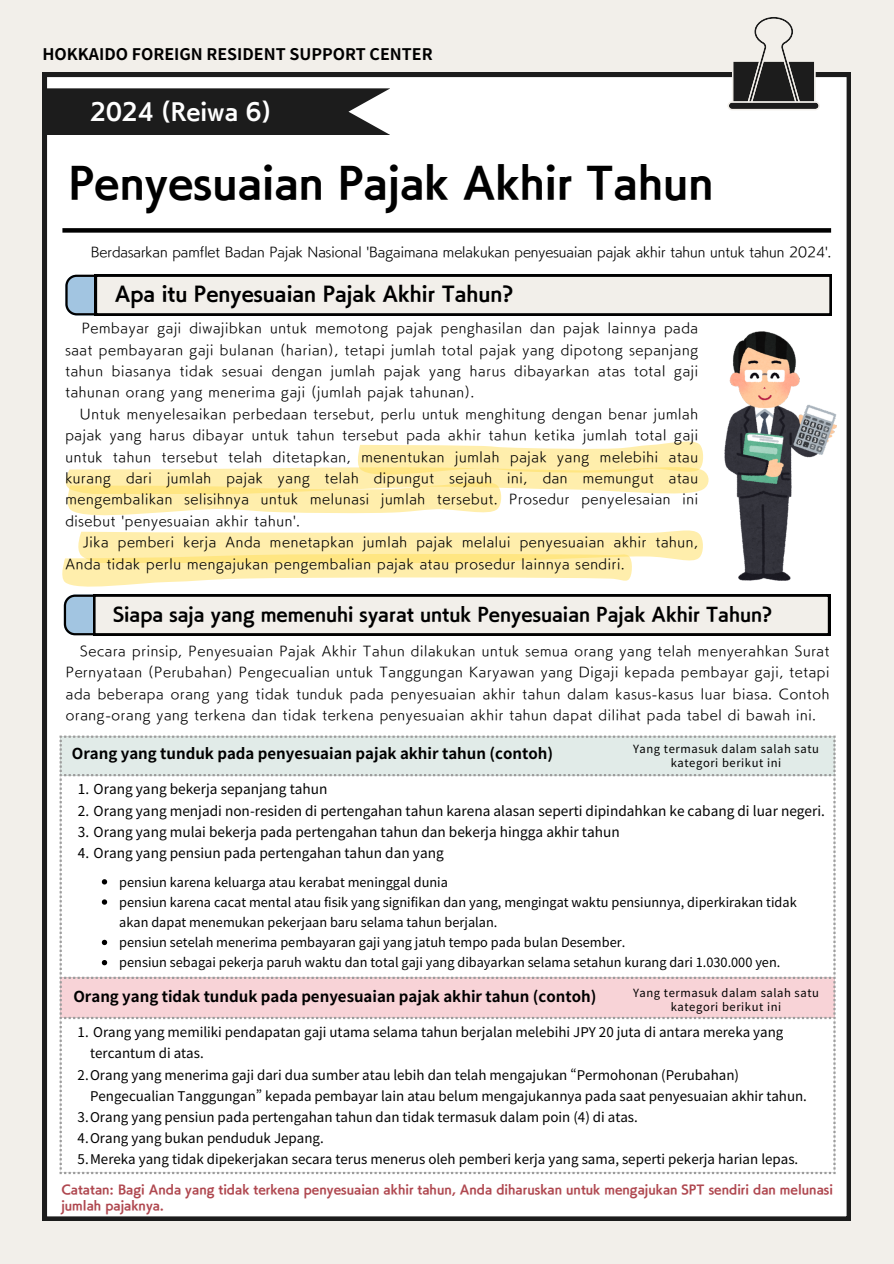
<style>
.page{position:relative;width:894px;height:1264px;background:#fff}
.page>*{position:absolute;margin:0;border:0;box-sizing:border-box;transform-origin:0 0}
.t1{font:40.8px "UD Kakugo Small Pr 6 N B";color:#000}
.t2{font:22.5px "UD Kakugo Small Pr 6 N B";color:#fff}
.t3{font:19.5px "UD Kakugo Small Pr 6 N B";color:#000}
.t4{font:18px "UD Kakugo Small Pr 6 N B";color:#000}
.t5{font:700 16.05px "Noto Sans JP";color:#000}
.t6{font:700 15px "Noto Sans JP";color:#000}
.t7{font:13.65px "Noto Sans JP";color:#000}
.t8{font:13.5px/21.3px "Canva UD Kakugo Small Pr 6 N R";letter-spacing:.05em;color:#000;text-align:justify}
.t9{font:13.5px "Canva UD Kakugo Small Pr 6 N R";color:#000}
.t10{font:13.35px/21.1px "Noto Sans JP";color:#000}
.t11{font:12.75px/20.2px "Noto Sans JP";color:#000}
.t12{font:12px/16px "UD Kakugo Small Pr 6 N B";color:#af474f}
.t13{font:11.25px/14.1px "Noto Sans JP";letter-spacing:.05em;color:#000;text-align:center}
</style>
<div class="page">
<div style="left:0;top:0;width:893px;height:1263px;background:#f2efea"></div>
<div style="left:43px;top:73px;width:807px;height:1147px;background:#fff"></div>
<svg style="left:60px;top:735px;width:775px;height:439px;background:#faf7f7"></svg>
<svg style="left:43px;top:88px;width:347px;height:47px;background:#2b2b2b"></svg>
<svg style="left:727px;top:17px;width:92px;height:93px"></svg>
<div style="left:62px;top:228px;width:768px;height:5px;background:#000"></div>
<svg style="left:65px;top:275px;width:766px;height:40px"></svg>
<svg style="left:64px;top:594px;width:765px;height:41px"></svg>
<img style="left:724px;top:331px;width:111px;height:249px">
<svg style="left:67px;top:493px;width:434px;height:22px;background:#fff0b7"></svg>
<svg style="left:66px;top:467px;width:642px;height:26px;background:#ffeead"></svg>
<svg style="left:78px;top:530px;width:624px;height:32px;background:#fff0b6"></svg>
<svg style="left:62px;top:553px;width:569px;height:33px;background:#ffefb4"></svg>
<svg style="left:102px;top:879px;width:5px;height:5px"></svg>
<svg style="left:102px;top:899px;width:5px;height:5px"></svg>
<svg style="left:102px;top:939px;width:5px;height:6px"></svg>
<svg style="left:102px;top:960px;width:5px;height:5px"></svg>
<svg style="left:358px;top:441px;width:345px;height:33px;background:#fff0b5"></svg>
<p class="t5" style="left:43px;top:41px;width:391px">HOKKAIDO FOREIGN RESIDENT SUPPORT CENTER</p>
<p class="t2" style="left:90px;top:100px;width:183px">2024 (Reiwa 6)</p>
<p class="t1" style="left:68px;top:162px;width:646px">Penyesuaian Pajak Akhir Tahun</p>
<h4 class="t9" style="left:91px;top:245px;width:741px">Berdasarkan pamflet Badan Pajak Nasional 'Bagaimana melakukan penyesuaian pajak akhir tahun untuk tahun 2024'.</h4>
<h2 class="t3" style="left:115px;top:283px;width:400px">Apa itu Penyesuaian Pajak Akhir Tahun?</h2>
<p class="t8" style="left:82px;top:317px;width:617px">Pembayar gaji diwajibkan untuk memotong pajak penghasilan dan pajak lainnya pada</p>
<p class="t8" style="left:65px;top:339px;width:634px">saat pembayaran gaji bulanan (harian), tetapi jumlah total pajak yang dipotong sepanjang</p>
<p class="t8" style="left:65px;top:360px;width:634px">tahun biasanya tidak sesuai dengan jumlah pajak yang harus dibayarkan atas total gaji</p>
<p class="t8" style="left:65px;top:381px;width:410px">tahunan orang yang menerima gaji (jumlah pajak tahunan).</p>
<p class="t8" style="left:80px;top:403px;width:619px">Untuk menyelesaikan perbedaan tersebut, perlu untuk menghitung dengan benar jumlah</p>
<p class="t8" style="left:65px;top:424px;width:634px">pajak yang harus dibayar untuk tahun tersebut pada akhir tahun ketika jumlah total gaji</p>
<p class="t8" style="left:65px;top:446px;width:634px">untuk tahun tersebut telah ditetapkan, menentukan jumlah pajak yang melebihi atau</p>
<p class="t8" style="left:65px;top:467px;width:634px">kurang dari jumlah pajak yang telah dipungut sejauh ini, dan memungut atau</p>
<p class="t8" style="left:65px;top:488px;width:634px">mengembalikan selisihnya untuk melunasi jumlah tersebut. Prosedur penyelesaian ini</p>
<p class="t8" style="left:65px;top:510px;width:236px">disebut 'penyesuaian akhir tahun'.</p>
<p class="t8" style="left:83px;top:531px;width:616px">Jika pemberi kerja Anda menetapkan jumlah pajak melalui penyesuaian akhir tahun,</p>
<p class="t8" style="left:65px;top:552px;width:560px">Anda tidak perlu mengajukan pengembalian pajak atau prosedur lainnya sendiri.</p>
<p class="t4" style="left:113px;top:605px;width:661px">Siapa saja yang memenuhi syarat untuk Penyesuaian Pajak Akhir Tahun?</p>
<h6 class="t8" style="left:66px;top:640px;width:765px;text-indent:14px">Secara prinsip, Penyesuaian Pajak Akhir Tahun dilakukan untuk semua orang yang telah menyerahkan Surat Pernyataan (Perubahan) Pengecualian untuk Tanggungan Karyawan yang Digaji kepada pembayar gaji, tetapi ada beberapa orang yang tidak tunduk pada penyesuaian akhir tahun dalam kasus-kasus luar biasa. Contoh orang-orang yang terkena dan tidak terkena penyesuaian akhir tahun dapat dilihat pada tabel di bawah ini.</h6>
<h3 class="t6" style="left:72px;top:742px;width:482px">Orang yang tunduk pada penyesuaian pajak akhir tahun (contoh)</h3>
<h6 class="t7" style="left:78px;top:778px;width:251px">1. Orang yang bekerja sepanjang tahun</h6>
<p class="t7" style="left:78px;top:799px;width:748px">2. Orang yang menjadi non-residen di pertengahan tahun karena alasan seperti dipindahkan ke cabang di luar negeri.</p>
<h3 class="t7" style="left:78px;top:821px;width:543px">3. Orang yang mulai bekerja pada pertengahan tahun dan bekerja hingga akhir tahun</h3>
<h6 class="t7" style="left:78px;top:842px;width:367px">4. Orang yang pensiun pada pertengahan tahun dan yang</h6>
<h5 class="t11" style="left:119px;top:871px;width:330px">pensiun karena keluarga atau kerabat meninggal dunia</h5>
<p class="t11" style="left:119px;top:891px;width:678px">pensiun karena cacat mental atau fisik yang signifikan dan yang, mengingat waktu pensiunnya, diperkirakan tidak akan dapat menemukan pekerjaan baru selama tahun berjalan.</p>
<p class="t11" style="left:119px;top:931px;width:507px">pensiun setelah menerima pembayaran gaji yang jatuh tempo pada bulan Desember.</p>
<p class="t11" style="left:119px;top:951px;width:662px">pensiun sebagai pekerja paruh waktu dan total gaji yang dibayarkan selama setahun kurang dari 1.030.000 yen.</p>
<p class="t13" style="left:633px;top:741px;width:187px">Yang termasuk dalam salah satu kategori berikut ini</p>
<p class="t13" style="left:633px;top:984px;width:187px">Yang termasuk dalam salah satu kategori berikut ini</p>
<p class="t6" style="left:73px;top:985px;width:524px">Orang yang tidak tunduk pada penyesuaian pajak akhir tahun (contoh)</p>
<p class="t10" style="left:90px;top:1021px;width:694px;text-indent:-12px">1. Orang yang memiliki pendapatan gaji utama selama tahun berjalan melebihi JPY 20 juta di antara mereka yang tercantum di atas.</p>
<p class="t10" style="left:90px;top:1063px;width:718px;text-indent:-12px">2.Orang yang menerima gaji dari dua sumber atau lebih dan telah mengajukan “Permohonan (Perubahan)<br>Pengecualian Tanggungan” kepada pembayar lain atau belum mengajukannya pada saat penyesuaian akhir tahun.</p>
<p class="t10" style="left:78px;top:1105px;width:561px">3.Orang yang pensiun pada pertengahan tahun dan tidak termasuk dalam poin (4) di atas.</p>
<p class="t10" style="left:78px;top:1126px;width:247px">4.Orang yang bukan penduduk Jepang.</p>
<h5 class="t10" style="left:78px;top:1147px;width:722px">5.Mereka yang tidak dipekerjakan secara terus menerus oleh pemberi kerja yang sama, seperti pekerja harian lepas.</h5>
<p class="t12" style="left:61px;top:1181px;width:773px">Catatan: Bagi Anda yang tidak terkena penyesuaian akhir tahun, Anda diharuskan untuk mengajukan SPT sendiri dan melunasi jumlah pajaknya.</p>
</div>
